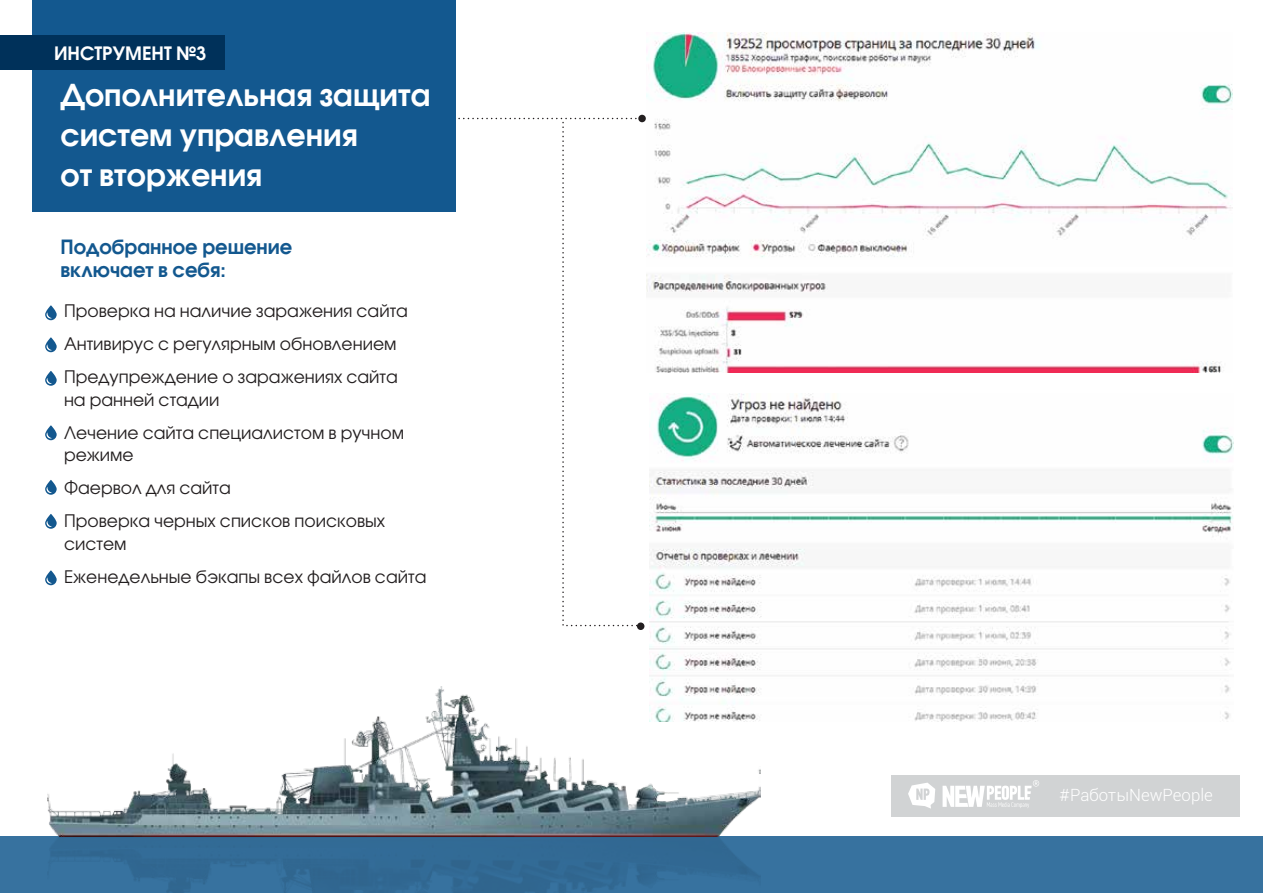
<style>
.page{position:relative;width:1263px;height:893px;background:#fff}
.page>*{position:absolute;margin:0;border:0;box-sizing:border-box;transform-origin:0 0}
.t1{font:600 30px/39.8px "Avant Garde Gothic C";color:#fff}
.t2{font:600 19.5px/22.5px "Avant Garde Gothic C";color:#13588f}
.t3{font:600 18.3px "Avant Garde Gothic C";color:#fff}
.t4{font:17.25px/33px "Avant Garde Gothic C";color:#231f20}
.t5{font:300 16.8px "Roboto";color:#fff}
</style>
<div class="page">
<div style="left:0;top:836px;width:1262px;height:57px;background:#37729f"></div>
<img style="left:650px;top:394px;width:583px;height:327px">
<img style="left:48px;top:687px;width:713px;height:206px">
<div style="left:32px;top:0;width:424px;height:212px;background:#13588f"></div>
<img style="left:646px;top:33px;width:586px;height:339px">
<div style="left:891px;top:775px;width:348px;height:42px;background:#d1d3d4"></div>
<svg style="left:908px;top:783px;width:27px;height:26px"></svg>
<svg style="left:942px;top:780px;width:97px;height:28px"></svg>
<div style="left:0;top:36px;width:224px;height:34px;background:#00315a"></div>
<svg style="left:45px;top:305px;width:12px;height:15px"></svg>
<svg style="left:45px;top:337px;width:12px;height:15px"></svg>
<svg style="left:45px;top:371px;width:12px;height:15px"></svg>
<svg style="left:45px;top:425px;width:12px;height:15px"></svg>
<svg style="left:45px;top:480px;width:12px;height:15px"></svg>
<svg style="left:45px;top:514px;width:12px;height:15px"></svg>
<svg style="left:45px;top:570px;width:12px;height:15px"></svg>
<svg style="left:459px;top:118px;width:186px;height:509px"></svg>
<div style="left:638px;top:115px;width:8px;height:7px;background:#231f20;border-radius:50%"></div>
<div style="left:637px;top:622px;width:7px;height:8px;background:#231f20;border-radius:50%"></div>
<p class="t3" style="left:54px;top:42px;width:154px">ИНСТРУМЕНТ №3</p>
<h1 class="t1" style="left:60px;top:75px;width:371px">Дополнительная защита систем управления<br>от вторжения</h1>
<p class="t2" style="left:60px;top:236px;width:233px">Подобранное решение включает в себя:</p>
<p class="t4" style="left:64px;top:295px;width:345px">Проверка на наличие заражения сайта<br>Антивирус с регулярным обновлением<br>Предупреждение о заражениях сайта</p>
<p class="t4" style="left:64px;top:383px;width:342px">на ранней стадии<br>Лечение сайта специалистом в ручном</p>
<p class="t4" style="left:64px;top:439px;width:323px">режиме<br>Фаервол для сайта<br>Проверка черных списков поисковых</p>
<p class="t4" style="left:64px;top:527px;width:364px">систем<br>Еженедельные бэкапы всех файлов сайта</p>
<p class="t5" style="left:1060px;top:784px;width:155px">#РаботыNewPeople</p>
</div>
